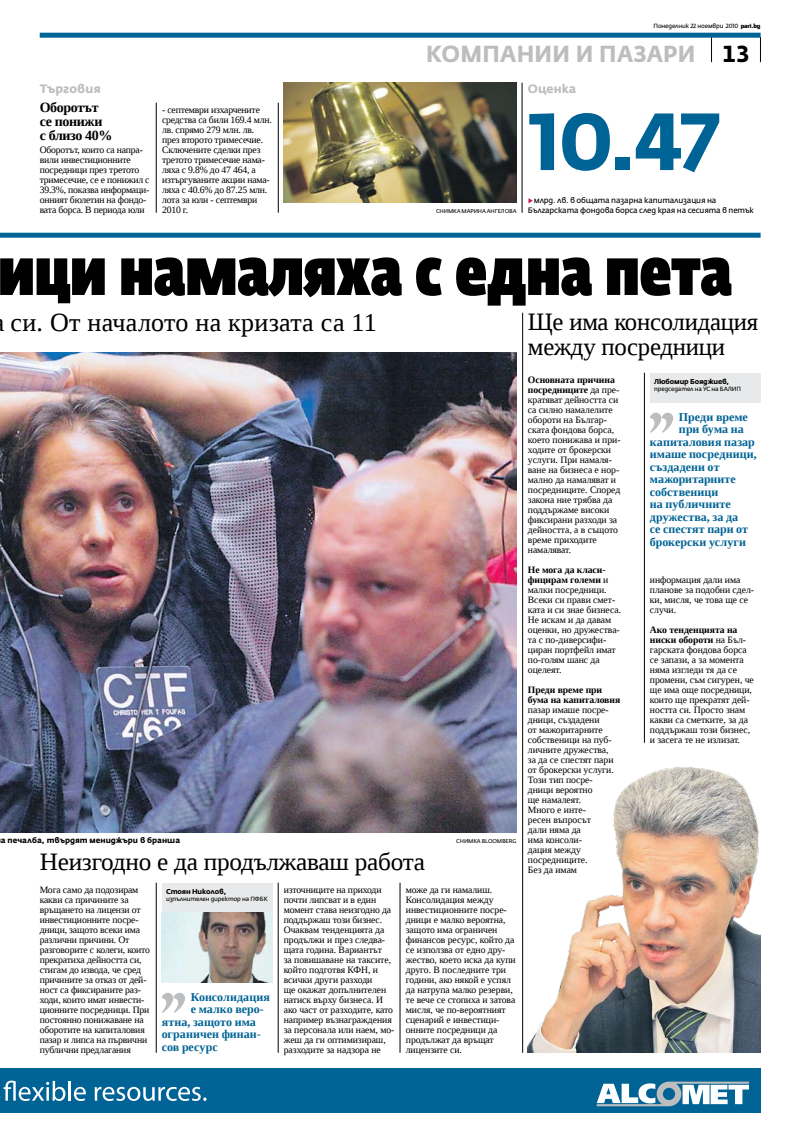
<style>
.page{position:relative;width:789px;height:1134px;background:#fff}
.page>*{position:absolute;margin:0;border:0;box-sizing:border-box;transform-origin:0 0}
.t1{font:700 80px "Fedra Sans Alt Pro";color:#006395}
.t2{font:67px "Fedra Sans Dis Pro Heavy Cond";color:#000}
.t3{font:26px "Liberation Serif";letter-spacing:.01em;color:#000}
.t4{font:25px/25px "Liberation Serif";letter-spacing:-.01em;color:#000}
.t5{font:700 23px "Fedra Sans Alt Pro";letter-spacing:.01em;color:#bcbdbf;scale:.96 1}
.t6{font:700 14px/14px "Liberation Serif";letter-spacing:-.025em;color:#000}
.t7{font:700 12px "Liberation Serif";letter-spacing:.005em;color:#006395}
.t8{font:700 12px "Fedra Sans Alt Pro";color:#bcbdbf}
.t9{font:9.7px/10px "Liberation Serif";letter-spacing:-.005em;color:#000}
.t10{font:7.8px/10px "Fedra Sans Alt Pro";letter-spacing:-.02em;color:#000}
.t11{font:700 7.8px "Fedra Sans Alt Pro";color:#000}
.t12{font:700 7px "Fedra Sans Alt Pro";letter-spacing:-.02em;color:#000}
.t13{font:6px "Fedra Sans Alt Pro";letter-spacing:-.02em;color:#000}
.t14{font:5.5px "Fedra Sans Alt Pro";letter-spacing:-.02em;color:#000}
.s1{font-family:"District";font-weight:500}
.s2{color:#000}
.s3{color:#c51941}
.s4{font-weight:700}
</style>
<div class="page">
<div style="left:40px;top:33px;width:720px;height:5px;background:#006395"></div>
<div style="left:0;top:233px;width:760px;height:5px;background:#006395"></div>
<hr style="left:521px;top:83px;width:1px;height:130px;background:#000">
<svg style="left:650px;top:413px;width:22px;height:20px"></svg>
<div style="left:649px;top:373px;width:111px;height:29px;background:#e8e9ea"></div>
<div style="left:0;top:1069px;width:760px;height:44px;background:#006395"></div>
<svg style="left:4px;top:1080px;width:61px;height:21px"></svg>
<hr style="left:68px;top:1081px;width:3px;height:20px;background:#fff">
<svg style="left:74px;top:1087px;width:12px;height:14px"></svg>
<svg style="left:95px;top:1087px;width:111px;height:14px"></svg>
<svg style="left:596px;top:1081px;width:152px;height:25px"></svg>
<hr style="left:643px;top:373px;width:1px;height:370px;background:#000">
<hr style="left:522px;top:313px;width:1px;height:740px;background:#000">
<hr style="left:156px;top:103px;width:1px;height:110px;background:#000">
<svg style="left:162px;top:993px;width:23px;height:20px"></svg>
<div style="left:162px;top:883px;width:110px;height:29px;background:#e8e9ea"></div>
<hr style="left:156px;top:883px;width:1px;height:170px;background:#000">
<hr style="left:278px;top:883px;width:1px;height:170px;background:#000">
<hr style="left:399px;top:883px;width:1px;height:170px;background:#000">
<hr style="left:278px;top:103px;width:1px;height:110px;background:#000">
<img style="left:162px;top:913px;width:110px;height:70px">
<img style="left:527px;top:738px;width:233px;height:315px">
<img style="left:0;top:352px;width:516px;height:480px">
<img style="left:283px;top:83px;width:233px;height:120px">
<p class="t13" style="left:653px;top:22px;width:108px">ПОНЕДЕЛНИК 22 НОЕМВРИ 2010 <span class="s1">pari.bg</span></p>
<p class="t8" style="left:40px;top:81px;width:62px">Търговия</p>
<p class="t6" style="left:40px;top:100px;width:74px">Оборотът се понижи<br>с близо 40%</p>
<p class="t9" style="left:40px;top:144px;width:111px">Оборотът, които са напра&shy;вили инвестиционните посредници през третото тримесечие, се е понижил с<br>39.3%, показва информаци&shy;онният бюлетин на фондо&shy;вата борса. В периода юли</p>
<p class="t9" style="left:162px;top:104px;width:111px">- септември изхарчените средства са били 169.4 млн. лв. спрямо 279 млн. лв. през второто тримесечие.<br>Сключените сделки през третото тримесечие нама&shy;ляха с 9.8% до 47 464, а изтъргуваните акции нама&shy;ляха с 40.6% до 87.25 млн. лота за юли - септември<br>2010 г.</p>
<p class="t5" style="left:426px;top:40px;width:338px">компании и пазари <span class="s2">13</span></p>
<p class="t14" style="left:436px;top:207px;width:81px">СНИ МКА МАРИ НА АНГЕЛОВА</p>
<p class="t8" style="left:527px;top:81px;width:50px">Оценка</p>
<p class="t1" style="left:527px;top:92px;width:193px">10.47</p>
<p class="t10" style="left:527px;top:195px;width:227px"><span class="s3">▶</span>МЛРД. ЛВ. В ОБЩАТА ПАЗАРНА КАПИТАЛИЗАЦИЯ НА<br>БЪЛГАРСКАТА ФОНДОВА БОРСА СЛЕД КРАЯ НА СЕСИЯТА В ПЕТЪК</p>
<p class="t2" style="left:-2px;top:215px;width:734px">ици намаляха с една пета</p>
<p class="t3" style="left:11px;top:305px;width:367px">си. От началото на кризата са 11</p>
<p class="t4" style="left:527px;top:309px;width:232px">Ще има консолидация между посредници</p>
<p class="t9" style="left:527px;top:374px;width:94px"><span class="s4">Основната причина посредниците</span> да пре&shy;кратяват дейността си са силно намалелите обороти на Българ&shy;ската фондова борса, което понижава и при&shy;ходите от брокерски услуги. При намаля&shy;ване на бизнеса е нор&shy;мално да намаляват и посредниците. Според закона ние трябва да поддържаме високи фиксирани разходи за дейността, а в същото време приходите намаляват.</p>
<p class="t9" style="left:527px;top:564px;width:95px"><span class="s4">Не мога да класи&shy;фицирам големи</span> и малки посредници.<br>Всеки си прави смет&shy;ката и си знае бизнеса.<br>Не искам и да давам оценки, но дружества&shy;та с по-диверсифи&shy;циран портфейл имат по-голям шанс да оцелеят.</p>
<p class="t9" style="left:527px;top:684px;width:94px"><span class="s4">Преди време при бума на капиталовия </span>пазар имаше посре&shy;дници, създадени<br>от мажоритарните собственици на пуб&shy;личните дружества,<br>за да се спестят пари от брокерски услуги.<br>Този тип посре&shy;дници вероятно<br>ще намалеят.<br>Много е инте-<br>ресен въпросът<br>дали няма да<br>има консоли-<br>дация между посредниците.<br>Без да имам</p>
<p class="t12" style="left:653px;top:377px;width:76px">Любомир Бояджиев,</p>
<p class="t13" style="left:653px;top:385px;width:88px">ПРЕДСЕДАТЕЛ НА УС НА БАЛИП</p>
<p class="t7" style="left:678px;top:409px;width:70px">Преди време</p>
<p class="t7" style="left:678px;top:421px;width:66px">при бума на</p>
<p class="t7" style="left:649px;top:434px;width:106px">капиталовия пазар</p>
<p class="t7" style="left:649px;top:446px;width:108px">имаше посредници,</p>
<p class="t7" style="left:649px;top:459px;width:71px">създадени от</p>
<p class="t7" style="left:649px;top:471px;width:87px">мажоритарните</p>
<p class="t7" style="left:649px;top:484px;width:70px">собственици</p>
<p class="t7" style="left:649px;top:496px;width:82px">на публичните</p>
<p class="t7" style="left:649px;top:509px;width:90px">дружества, за да</p>
<p class="t7" style="left:649px;top:521px;width:100px">се спестят пари от</p>
<p class="t7" style="left:649px;top:534px;width:97px">брокерски услуги</p>
<p class="t9" style="left:649px;top:574px;width:105px">информация дали има планове за подобни сдел&shy;ки, мисля, че това ще се случи.</p>
<p class="t9" style="left:649px;top:624px;width:105px"><span class="s4">Ако тенденцията на ниски обороти</span> на Бъл&shy;гарската фондова борса се запази, а за момента няма изгледи тя да се промени, съм сигурен, че ще има още посредници, които ще прекратят дей&shy;ността си. Просто знам какви са сметките, за да поддържаш този бизнес, и засега те не излизат.</p>
<p class="t11" style="left:1px;top:835px;width:181px">а печалба, твърдят мениджъри в бранша</p>
<p class="t14" style="left:456px;top:837px;width:62px">СНИ МКА BLOOMBERG</p>
<p class="t4" style="left:40px;top:849px;width:386px">Неизгодно е да продължаваш работа</p>
<p class="t9" style="left:40px;top:884px;width:112px">Мога само да подозирам какви са причините за връщането на лицензи от инвестиционните посре&shy;дници, защото всеки има различни причини. От разговорите с колеги, които прекратиха дейността си, стигам до извода, че сред причините за отказ от дей&shy;ност са фиксираните раз&shy;ходи, които имат инвести&shy;ционните посредници. При постоянно понижаване на оборотите на капиталовия пазар и липса на първични публични предлагания</p>
<p class="t12" style="left:166px;top:887px;width:62px">Стоян Н иколов,</p>
<p class="t13" style="left:166px;top:895px;width:103px">ИЗПЪЛНИТЕЛЕН ДИРЕКТОР НА ПФБК</p>
<p class="t9" style="left:283px;top:884px;width:112px">източниците на приходи почти липсват и в един момент става неизгодно да поддържаш този бизнес.<br>Очаквам тенденцията да продължи и през следва&shy;щата година. Вариантът<br>за повишаване на таксите, който подготвя КФН, и всички други разходи<br>ще окажат допълнителен натиск върху бизнеса. И ако част от разходите, като например възнаграждения за персонала или наем, мо&shy;жеш да ги оптимизираш, разходите за надзора не</p>
<p class="t9" style="left:405px;top:884px;width:111px">може да ги намалиш.<br>Консолидация между инвестиционните посре&shy;дници е малко вероятна, защото има ограничен финансов ресурс, който да се използва от едно дру&shy;жество, което иска да купи друго. В последните три години, ако някой е успял да натрупа малко резерви, те вече се стопиха и затова мисля, че по-вероятният сценарий е инвестици&shy;онните посредници да продължат да връщат лицензите си.</p>
<p class="t7" style="left:191px;top:989px;width:81px">Консолидация</p>
<p class="t7" style="left:191px;top:1001px;width:74px">е малко веро-</p>
<p class="t7" style="left:162px;top:1014px;width:96px">ятна, защото има</p>
<p class="t7" style="left:162px;top:1026px;width:100px">ограничен финан-</p>
<p class="t7" style="left:162px;top:1039px;width:57px">сов ресурс</p>
</div>
